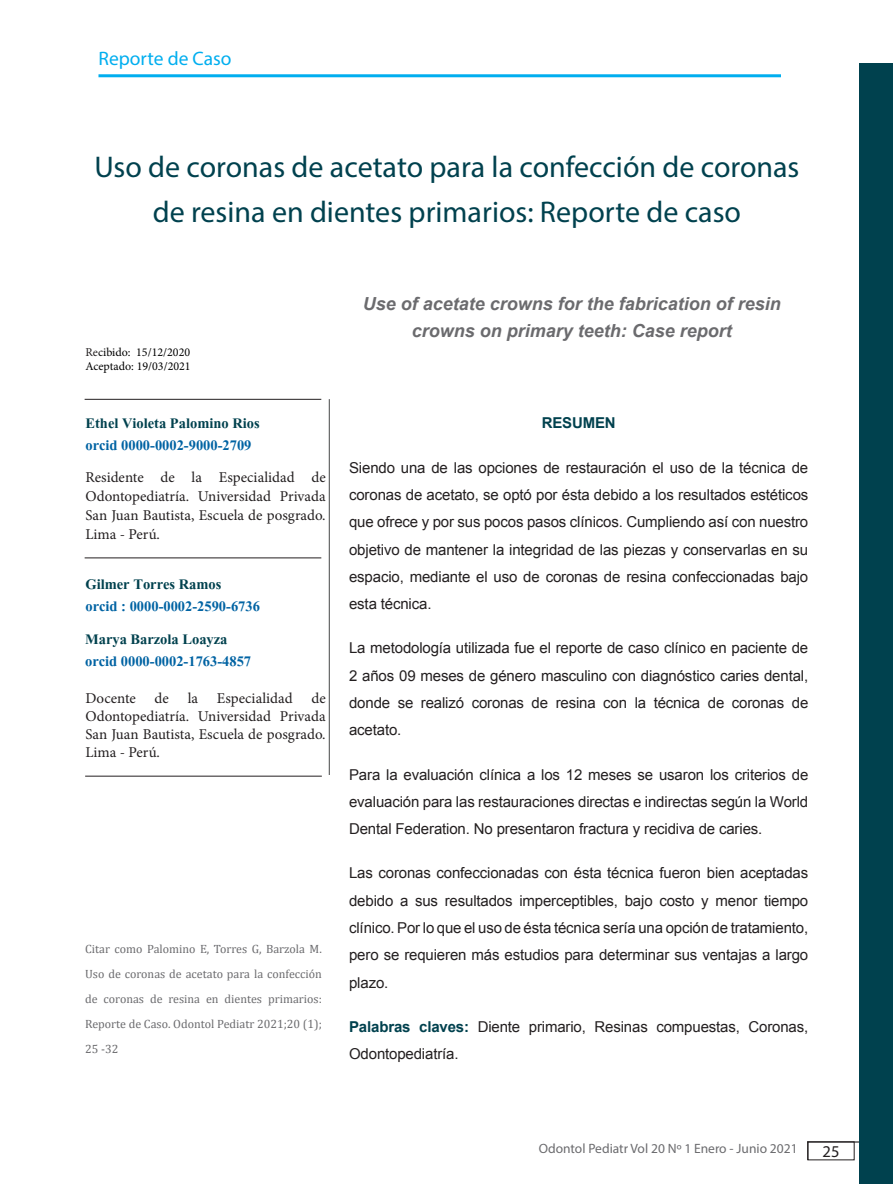
<style>
.page{position:relative;width:893px;height:1191px;background:#fff}
.page>*{position:absolute;margin:0;border:0;box-sizing:border-box;transform-origin:0 0}
.Titulo_cabecera_1{font:30px/45px "Myriad Pro";color:#00414e;text-align:center}
.Texto{font:19.5px "Myriad Pro";color:#00aeef}
.Titulo_cabecera_2{font:italic 700 18px/27px "Arial";color:#6b6b6e;text-align:center}
.t1{font:700 18px "Aparajita";color:#0063a3}
.t2{font:700 18px "Aparajita";color:#00414e}
.t3{font:16.5px "Myriad Pro";color:#231f20}
.t4{font:15px/27.3px "Arial";letter-spacing:-.01em;color:#231f20;text-align:justify}
.Titulo{font:15px/19px "Minion Pro";color:#231f20;text-align:justify}
.t5{font:700 15px "Arial";letter-spacing:-.01em;color:#00414e}
.t6{font:13.5px "Myriad Pro";color:#6b6b6e}
.Titulo-2{font:12px/25px "Cambria";color:#6b6b6e;text-align:justify}
.t7{font:12px "Minion Pro";color:#000}
.s1{color:#231f20}
.s2{font-weight:700;color:#00414e}
</style>
<div class="page">
<hr style="left:85px;top:399px;width:236px;height:1px;background:#231f20">
<hr style="left:329px;top:399px;width:1px;height:376px;background:#454647">
<hr style="left:85px;top:557px;width:236px;height:1px;background:#231f20">
<hr style="left:85px;top:776px;width:237px;height:1px;background:#231f20">
<hr style="left:98px;top:74px;width:683px;height:3px;background:#00aeef">
<svg style="left:807px;top:1142px;width:1px;height:18px"></svg>
<hr style="left:807px;top:1141px;width:86px;height:1px;background:#231f20">
<div style="left:860px;top:63px;width:33px;height:1120px;background:#00414e"></div>
<p class="Texto" style="left:98px;top:47px;width:135px">Reporte de Caso</p>
<p class="Titulo_cabecera_1" style="left:94px;top:144px;width:707px">Uso de coronas de acetato para la confección de coronas de resina en dientes primarios: Reporte de caso</p>
<p class="t7" style="left:85px;top:344px;width:106px"><span class="s1">Re</span>cibido: 15/12/2020</p>
<p class="t7" style="left:85px;top:358px;width:107px">Aceptado: 19/03/2021</p>
<p class="t2" style="left:85px;top:415px;width:176px">Ethel Violeta Palomino Rios</p>
<p class="t1" style="left:85px;top:437px;width:168px">orcid 0000-0002-9000-2709</p>
<p class="Titulo" style="left:85px;top:468px;width:242px">Residente de la Especialidad de Odontopediatría. Universidad Privada San Juan Bautista, Escuela de posgrado.<br>Lima - Perú.</p>
<p class="t2" style="left:85px;top:576px;width:137px">Gilmer Torres Ramos</p>
<p class="t1" style="left:85px;top:598px;width:176px">orcid : 0000-0002-2590-6736</p>
<p class="t2" style="left:85px;top:631px;width:144px">Marya Barzola Loayza</p>
<p class="t1" style="left:85px;top:653px;width:168px">orcid 0000-0002-1763-4857</p>
<p class="Titulo" style="left:85px;top:688px;width:85px">Docente de</p>
<p class="Titulo" style="left:188px;top:688px;width:12px">la</p>
<p class="Titulo" style="left:217px;top:688px;width:77px">Especialidad</p>
<p class="Titulo" style="left:85px;top:689px;width:242px;line-height:18.1px;text-indent:226px">de Odontopediatría. Universidad Privada San Juan Bautista, Escuela de posgrado.<br>Lima - Perú.</p>
<p class="Titulo-2" style="left:85px;top:936px;width:238px">Citar como Palomino E, Torres G, Barzola M.<br>Uso de coronas de acetato para la confección de coronas de resina en dientes primarios:<br>Reporte de Caso. Odontol Pediatr 2021;20 (1); 25 -32</p>
<p class="Titulo_cabecera_2" style="left:363px;top:291px;width:420px">Use of acetate crowns for the fabrication of resin crowns on primary teeth: Case report</p>
<p class="t5" style="left:542px;top:413px;width:76px">RESUMEN</p>
<p class="t4" style="left:349px;top:454px;width:461px">Siendo una de las opciones de restauración el uso de la técnica de coronas de acetato, se optó por ésta debido a los resultados estéticos que ofrece y por sus pocos pasos clínicos. Cumpliendo así con nuestro objetivo de mantener la integridad de las piezas y conservarlas en su espacio, mediante el uso de coronas de resina confeccionadas bajo esta técnica.</p>
<p class="t4" style="left:349px;top:634px;width:461px">La metodología utilizada fue el reporte de caso clínico en paciente de 2 años 09 meses de género masculino con diagnóstico caries dental, donde se realizó coronas de resina con la técnica de coronas de acetato.</p>
<p class="t4" style="left:349px;top:761px;width:461px">Para la evaluación clínica a los 12 meses se usaron los criterios de evaluación para las restauraciones directas e indirectas según la World Dental Federation. No presentaron fractura y recidiva de caries.</p>
<p class="t4" style="left:349px;top:859px;width:461px">Las coronas confeccionadas con ésta técnica fueron bien aceptadas debido a sus resultados imperceptibles, bajo costo y menor tiempo clínico. Por lo que el uso de ésta técnica sería una opción de tratamiento, pero se requieren más estudios para determinar sus ventajas a largo plazo.</p>
<p class="t4" style="left:349px;top:1013px;width:461px"><span class="s2">Palabras claves:</span> Diente primario, Resinas compuestas, Coronas,<br>Odontopediatría.</p>
<p class="t6" style="left:539px;top:1140px;width:260px">Odontol Pediatr Vol 20 Nº 1 Enero - Junio 2021</p>
<p class="t3" style="left:823px;top:1141px;width:18px">25</p>
</div>
